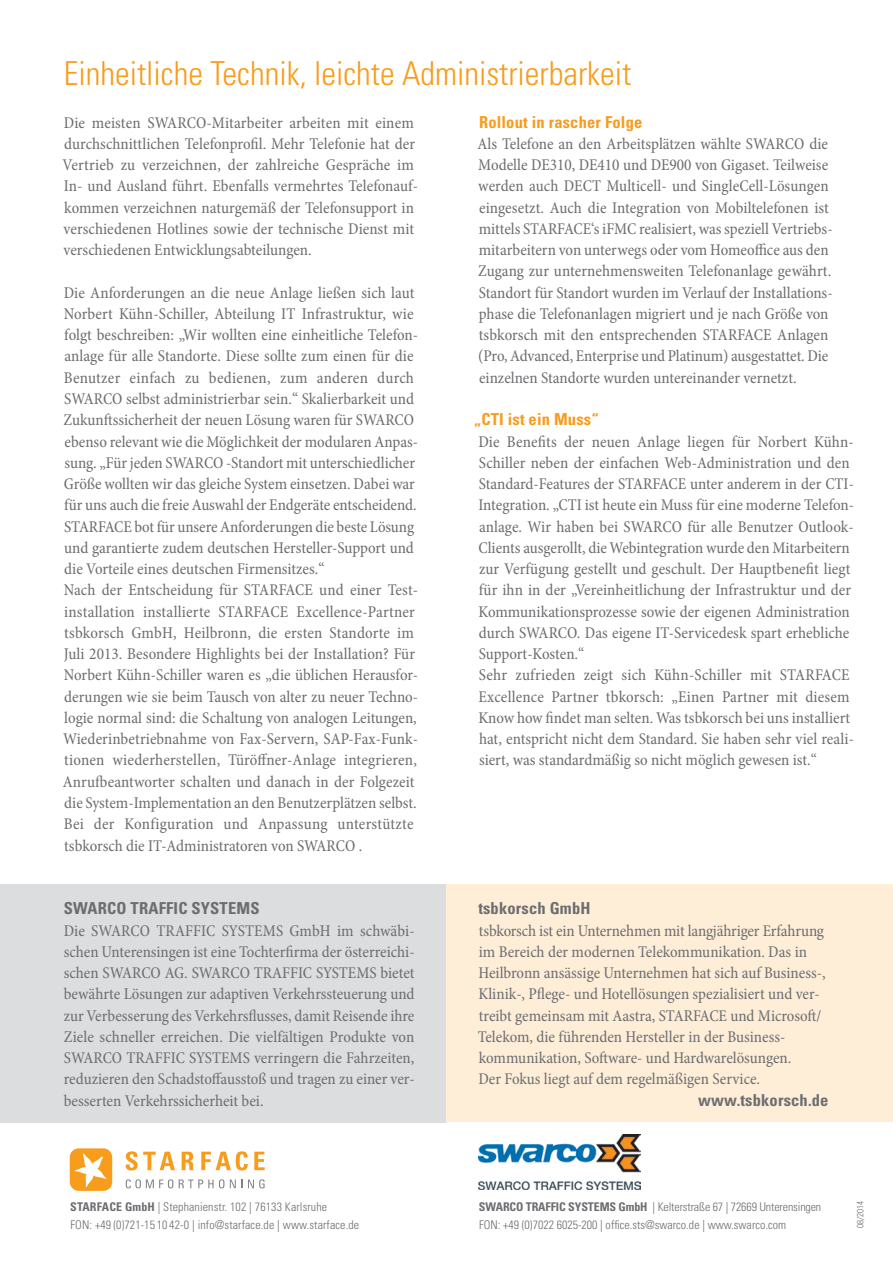
<style>
.page{position:relative;width:893px;height:1263px;background:#fff}
.page>*{position:absolute;margin:0;border:0;box-sizing:border-box;transform-origin:0 0}
.Headline_ebene_2{font:300 condensed 33px "Univers LT Std";color:#f89c1c}
.Fliesstext{font:condensed 16.5px/21.3px "Minion Pro";color:#6c6d70}
.Headline_ebene_3{font:700 condensed 16.5px "Univers LT Std";letter-spacing:.01em;color:#f89c1c}
.Headline_ebene_3-2{font:700 condensed 16.5px "Univers LT Std";letter-spacing:.01em;color:#6c6d70}
.Fliesstext-2{font:700 condensed 16.5px "Univers LT Std";letter-spacing:.01em;color:#6c6d70}
.adresse{font:300 condensed 12px/18px "Univers LT Std";color:#6c6d70}
.BASIS{font:300 condensed 9px "Univers LT Std";color:#6c6d70}
.s1{font-weight:700}
</style>
<div class="page">
<div style="left:0;top:884px;width:446px;height:239px;background:#dcdddf"></div>
<div style="left:446px;top:884px;width:447px;height:238px;background:#feeed8"></div>
<svg style="left:70px;top:1148px;width:42px;height:43px"></svg>
<svg style="left:125px;top:1151px;width:50px;height:19px"></svg>
<svg style="left:182px;top:1152px;width:11px;height:18px"></svg>
<svg style="left:201px;top:1151px;width:47px;height:19px"></svg>
<svg style="left:254px;top:1152px;width:11px;height:18px"></svg>
<svg style="left:126px;top:1179px;width:47px;height:9px"></svg>
<svg style="left:179px;top:1179px;width:45px;height:9px"></svg>
<svg style="left:230px;top:1179px;width:12px;height:9px"></svg>
<svg style="left:248px;top:1179px;width:17px;height:9px"></svg>
<img style="left:478px;top:1134px;width:162px;height:55px">
<p class="Headline_ebene_2" style="left:64px;top:54px;width:569px">Einheitliche Technik, leichte Administrierbarkeit</p>
<p class="Fliesstext" style="left:63px;top:112px;width:357px">Die meisten SWARCO-Mitarbeiter arbeiten mit einem durchschnittlichen Telefonprofil. Mehr Telefonie hat der Vertrieb zu verzeichnen, der zahlreiche Gespräche im In- und Ausland führt. Ebenfalls vermehrtes Telefonauf&shy;kommen verzeichnen naturgemäß der Telefonsupport in verschiedenen Hotlines sowie der technische Dienst mit verschiedenen Entwicklungsabteilungen.</p>
<p class="Fliesstext" style="left:64px;top:282px;width:356px">Die Anforderungen an die neue Anlage ließen sich laut Norbert Kühn-Schiller, Abteilung IT Infrastruktur, wie folgt beschreiben: „Wir wollten eine einheitliche Telefon&shy;anlage für alle Standorte. Diese sollte zum einen für die Benutzer einfach zu bedienen, zum anderen durch SWARCO selbst administrierbar sein.“ Skalierbarkeit und Zukunftssicherheit der neuen Lösung waren für SWARCO ebenso relevant wie die Möglichkeit der modularen Anpas&shy;sung. „Für jeden SWARCO -Standort mit unterschiedlicher Größe wollten wir das gleiche System einsetzen. Dabei war für uns auch die freie Auswahl der Endgeräte entscheidend.<br>STARFACE bot für unsere Anforderungen die beste Lösung und garantierte zudem deutschen Hersteller-Support und die Vorteile eines deutschen Firmensitzes.“</p>
<p class="Fliesstext" style="left:63px;top:580px;width:357px">Nach der Entscheidung für STARFACE und einer Test&shy;installation installierte STARFACE Excellence-Partner tsbkorsch GmbH, Heilbronn, die ersten Standorte im Juli 2013. Besondere Highlights bei der Installation? Für Norbert Kühn-Schiller waren es „die üblichen Herausfor&shy;derungen wie sie beim Tausch von alter zu neuer Techno&shy;logie normal sind: die Schaltung von analogen Leitungen, Wiederinbetriebnahme von Fax-Servern, SAP-Fax-Funk&shy;tionen wiederherstellen, Türöffner-Anlage integrieren, Anrufbeantworter schalten und danach in der Folgezeit die System-Implementation an den Benutzerplätzen selbst.<br>Bei der Konfiguration und Anpassung unterstützte tsbkorsch die IT-Administratoren von SWARCO .</p>
<p class="Headline_ebene_3-2" style="left:64px;top:898px;width:197px">SWARCO TRAFFIC SYSTEMS</p>
<p class="Fliesstext" style="left:64px;top:920px;width:352px;text-align:justify">Die SWARCO TRAFFIC SYSTEMS GmbH im schwäbi&shy;schen Unterensingen ist eine Tochterfirma der österreichi&shy;schen SWARCO AG. SWARCO TRAFFIC SYSTEMS bietet bewährte Lösungen zur adaptiven Verkehrssteuerung und zur Verbesserung des Verkehrsflusses, damit Reisende ihre Ziele schneller erreichen. Die vielfältigen Produkte von SWARCO TRAFFIC SYSTEMS verringern die Fahrzeiten, reduzieren den Schadstoffausstoß und tragen zu einer ver&shy;besserten Verkehrssicherheit bei.</p>
<p class="adresse" style="left:70px;top:1198px;width:291px"><span class="s1">STARFACE GmbH</span> | Stephanienstr. 102 | 76133 Karlsruhe<br>FON: +49 (0)721-15 10 42-0 | info@starface.de | www.starface.de</p>
<p class="Headline_ebene_3" style="left:479px;top:112px;width:165px">Rollout in rascher Folge</p>
<p class="Fliesstext" style="left:477px;top:133px;width:357px">Als Telefone an den Arbeitsplätzen wählte SWARCO die Modelle DE310, DE410 und DE900 von Gigaset. Teilweise werden auch DECT Multicell- und SingleCell-Lösungen eingesetzt. Auch die Integration von Mobiltelefonen ist mittels STARFACE‘s iFMC realisiert, was speziell Vertriebs&shy;mitarbeitern von unterwegs oder vom Homeoffice aus den Zugang zur unternehmensweiten Telefonanlage gewährt.<br>Standort für Standort wurden im Verlauf der Installations&shy;phase die Telefonanlagen migriert und je nach Größe von tsbkorsch mit den entsprechenden STARFACE Anlagen (Pro, Advanced, Enterprise und Platinum) ausgestattet. Die einzelnen Standorte wurden untereinander vernetzt.</p>
<p class="Headline_ebene_3" style="left:474px;top:409px;width:126px">„CTI ist ein Muss“</p>
<p class="Fliesstext" style="left:478px;top:431px;width:377px">Die Benefits der neuen Anlage liegen für Norbert Kühn-Schiller neben der einfachen Web-Administration und den Standard-Features der STARFACE unter anderem in der CTI-Integration. „CTI ist heute ein Muss für eine moderne Telefon&shy;anlage. Wir haben bei SWARCO für alle Benutzer Outlook-Clients ausgerollt, die Webintegration wurde den Mitarbeitern zur Verfügung gestellt und geschult. Der Hauptbenefit liegt für ihn in der „Vereinheitlichung der Infrastruktur und der Kommunikationsprozesse sowie der eigenen Administration durch SWARCO. Das eigene IT-Servicedesk spart erhebliche Support-Kosten.“</p>
<p class="Fliesstext" style="left:478px;top:665px;width:377px">Sehr zufrieden zeigt sich Kühn-Schiller mit STARFACE Excellence Partner tbkorsch: „Einen Partner mit diesem Know how findet man selten. Was tsbkorsch bei uns installiert hat, entspricht nicht dem Standard. Sie haben sehr viel reali&shy;siert, was standardmäßig so nicht möglich gewesen ist.“</p>
<p class="Headline_ebene_3-2" style="left:478px;top:898px;width:114px">tsbkorsch GmbH</p>
<p class="Fliesstext" style="left:478px;top:920px;width:349px">tsbkorsch ist ein Unternehmen mit langjähriger Erfahrung im Bereich der modernen Telekommunikation. Das in Heilbronn ansässige Unternehmen hat sich auf Business-, Klinik-, Pflege- und Hotellösungen spezialisiert und ver&shy;treibt gemeinsam mit Aastra, STARFACE und Microsoft/ Telekom, die führenden Hersteller in der Business&shy;kommunikation, Software- und Hardwarelösungen.<br>Der Fokus liegt auf dem regelmäßigen Service.</p>
<p class="Fliesstext-2" style="left:698px;top:1090px;width:132px">www.tsbkorsch.de</p>
<p class="adresse" style="left:479px;top:1198px;width:344px"><span class="s1">SWARCO TRAFFIC SYSTEMS GmbH</span> | Kelterstraße 67 | 72669 Unterensingen<br>FON: +49 (0)7022 6025-200 | office.sts@swarco.de | www.swarco.com</p>
<p class="BASIS" style="left:855px;top:1228px;width:28px;rotate:-90deg">08/2014</p>
</div>
